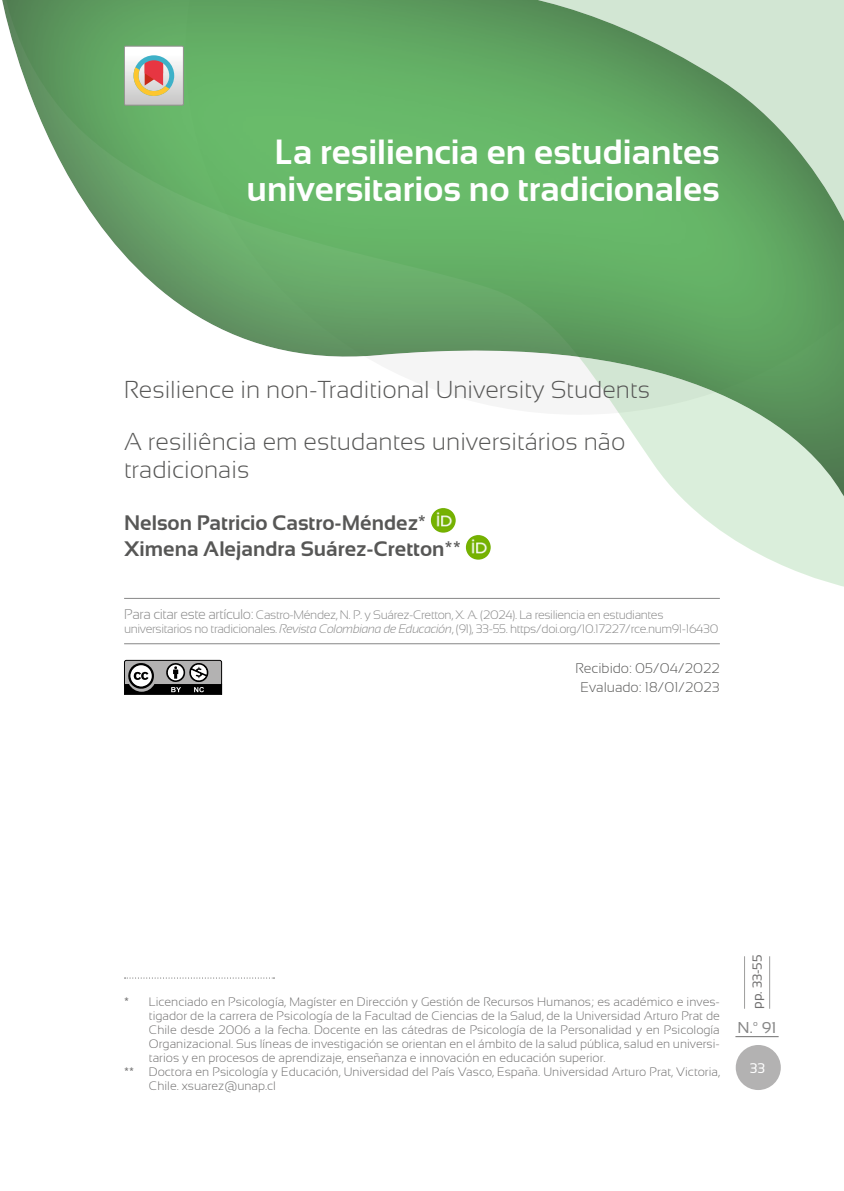
<style>
.page{position:relative;width:844px;height:1191px;background:#fff}
.page>*{position:absolute;margin:0;border:0;box-sizing:border-box;transform-origin:0 0}
.Titulo_Inicial{font:700 35px/36.8px "Sansation";color:#fff;text-align:right}
.Titulos_secundarios{font:300 24.5px/28px "Sansation";color:#575756}
.Autores{font:700 21px "Sansation";color:#575756}
.t1{font:15.75px "Sansation";color:#878787}
.Fechas{font:300 14px "Sansation";color:#575756}
.t2{font:14px "Sansation";color:#fff}
.PP_Inicial{font:13.12px "Sansation";color:#706f6f}
.Nota_al_pie_-_inic_c{font:300 12.25px/14px "Sansation";color:#706f6f;text-align:justify}
.RCE_Número__Semestre{font:300 12.25px/14.7px "Sansation";letter-spacing:-.03em;color:#878787}
.s1{font-size:14px}
.s2{font-style:italic}
</style>
<div class="page">
<hr style="left:735px;top:1036px;width:43px;height:1px;background:#706f6f">
<div style="left:735px;top:1045px;width:45px;height:45px;background:#b3b2b2;border-radius:50%"></div>
<svg style="left:465px;top:547px;width:378px;height:40px"></svg>
<div style="left:0;top:0;width:843px;height:547px;background:#000;opacity:.75"></div>
<hr style="left:744px;top:956px;width:1px;height:52px;background:#9d9d9c">
<hr style="left:769px;top:956px;width:1px;height:52px;background:#9d9d9c">
<svg style="left:124px;top:659px;width:98px;height:36px;background:#757575"></svg>
<svg style="left:124px;top:46px;width:59px;height:59px"></svg>
<svg style="left:124px;top:977px;width:150px;height:1px"></svg>
<hr style="left:124px;top:598px;width:595px;height:1px;background:#878787">
<hr style="left:124px;top:643px;width:595px;height:1px;background:#878787">
<img style="left:431px;top:508px;width:24px;height:25px;border-radius:12px">
<img style="left:466px;top:535px;width:24px;height:25px;border-radius:12px">
<p class="Titulo_Inicial" style="left:246px;top:134px;width:474px">La resiliencia en estudiantes universitarios no tradicionales</p>
<p class="Titulos_secundarios" style="left:124px;top:375px;width:527px">Resilience in non-Traditional University Students</p>
<p class="Titulos_secundarios" style="left:124px;top:428px;width:502px">A resiliência em estudantes universitários não tradicionais</p>
<p class="Autores" style="left:124px;top:510px;width:303px">Nelson Patricio Castro-Méndez*</p>
<p class="Autores" style="left:124px;top:537px;width:338px">Ximena Alejandra Suárez-Cretton**</p>
<p class="RCE_Número__Semestre" style="left:124px;top:607px;width:595px"><span class="s1">Para citar este artículo:</span> Castro-Méndez, N. P. y Suárez-Cretton, X. A. (2024). La resiliencia en estudiantes universitarios no tradicionales. <span class="s2">Revista Colombiana de Educación</span>, (91), 33-55. https/doi.org/10.17227/rce.num91-16430</p>
<p class="Fechas" style="left:575px;top:660px;width:146px">Recibido: 05/04/2022</p>
<p class="Fechas" style="left:580px;top:679px;width:141px">Evaluado: 18/01/2023</p>
<p class="Nota_al_pie_-_inic_c" style="left:124px;top:995px;width:597px">* Licenciado en Psicología, Magíster en Dirección y Gestión de Recursos Humanos; es académico e inves-</p>
<p class="Nota_al_pie_-_inic_c" style="left:149px;top:1009px;width:572px">tigador de la carrera de Psicología de la Facultad de Ciencias de la Salud, de la Universidad Arturo Prat de Chile desde 2006 a la fecha. Docente en las cátedras de Psicología de la Personalidad y en Psicología Organizacional. Sus líneas de investigación se orientan en el ámbito de la salud pública, salud en universi&shy;tarios y en procesos de aprendizaje, enseñanza e innovación en educación superior.</p>
<p class="Nota_al_pie_-_inic_c" style="left:149px;top:1065px;width:572px;text-indent:-25px">** Doctora en Psicología y Educación, Universidad del País Vasco, España. Universidad Arturo Prat, Victoria,<br>Chile. xsuarez@unap.cl</p>
<p class="PP_Inicial" style="left:749px;top:1008px;width:56px;rotate:-90deg">pp. 33-55</p>
<p class="t1" style="left:737px;top:1018px;width:40px">N.º 91</p>
<p class="t2" style="left:749px;top:1060px;width:17px">33</p>
</div>
